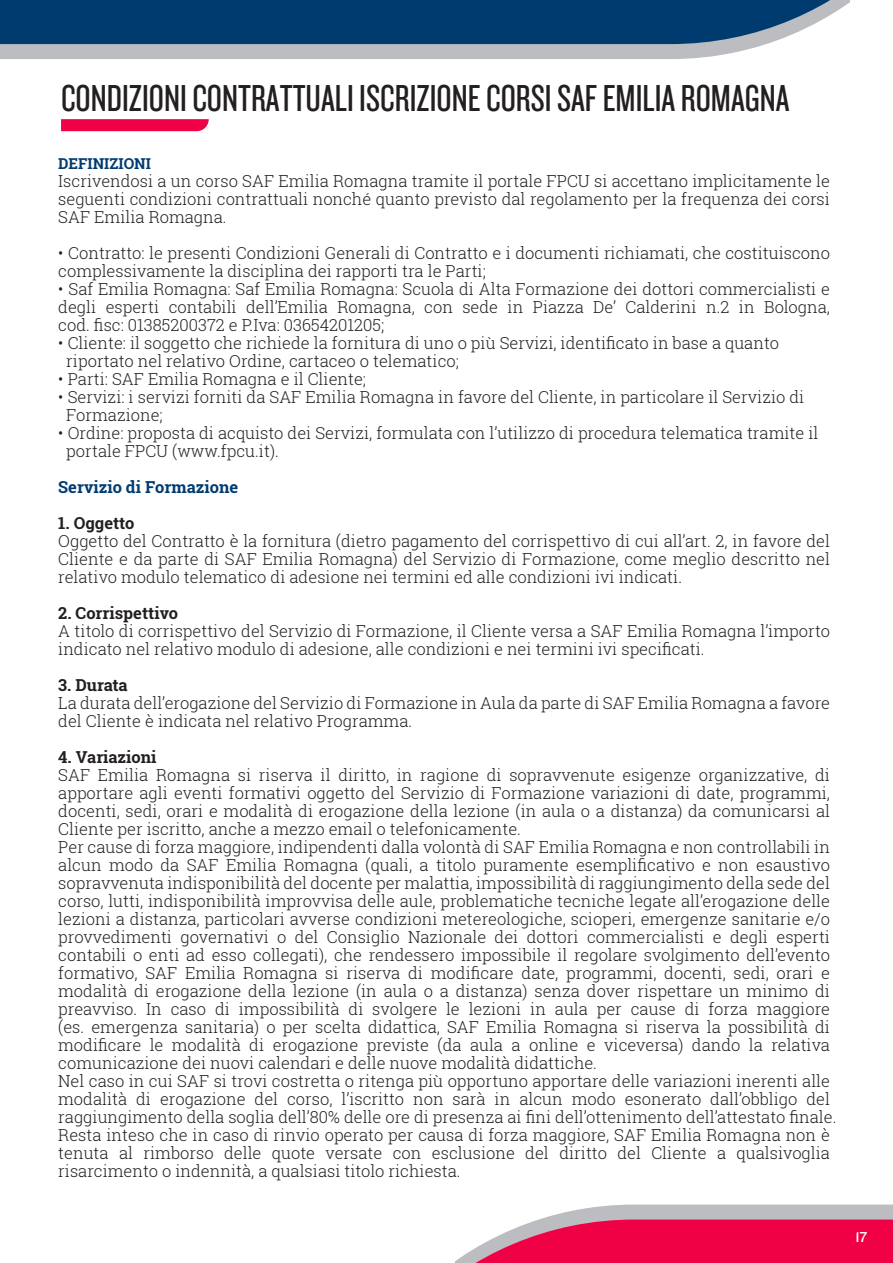
<style>
.page{position:relative;width:893px;height:1263px;background:#fff}
.page>*{position:absolute;margin:0;border:0;box-sizing:border-box;transform-origin:0 0}
.t1{font:39px "Knockout HTF28 Junior Featherwt";color:#231f20}
.t2{font:300 16.5px/18px "Roboto Slab";color:#231f20}
.t3{font:700 16.5px "Roboto Slab";color:#231f20}
.t4{font:700 16.5px "Roboto Slab";color:#003b70}
.t5{font:700 15px "Roboto Slab";color:#003b70}
.t6{font:15px "Knockout HTF31 Junior Middlewt";color:#fff}
</style>
<div class="page">
<svg style="left:455px;top:1204px;width:438px;height:59px;background:#e5527d"></svg>
<svg style="left:0;top:44px;width:766px;height:15px;background:#bdbec2"></svg>
<svg style="left:0;top:0;width:849px;height:44px;background:#114878"></svg>
<svg style="left:61px;top:119px;width:148px;height:12px;background:#f00849"></svg>
<h1 class="t1" style="left:61px;top:78px;width:730px">CONDIZIONI CONTRATTUALI ISCRIZIONE CORSI SAF EMILIA ROMAGNA</h1>
<p class="t5" style="left:58px;top:153px;width:94px">DEFINIZIONI</p>
<p class="t2" style="left:58px;top:172px;width:773px;text-align:justify">Iscrivendosi a un corso SAF Emilia Romagna tramite il portale FPCU si accettano implicitamente le seguenti condizioni contrattuali nonché quanto previsto dal regolamento per la frequenza dei corsi SAF Emilia Romagna.</p>
<p class="t2" style="left:58px;top:244px;width:773px">• Contratto: le presenti Condizioni Generali di Contratto e i documenti richiamati, che costituiscono complessivamente la disciplina dei rapporti tra le Parti;</p>
<p class="t2" style="left:58px;top:280px;width:773px;text-align:justify">• Saf Emilia Romagna: Saf Emilia Romagna: Scuola di Alta Formazione dei dottori commercialisti e degli esperti contabili dell’Emilia Romagna, con sede in Piazza De’ Calderini n.2 in Bologna, cod. fisc: 01385200372 e P.Iva: 03654201205;</p>
<p class="t2" style="left:66px;top:334px;width:714px;text-indent:-8px">• Cliente: il soggetto che richiede la fornitura di uno o più Servizi, identificato in base a quanto riportato nel relativo Ordine, cartaceo o telematico;</p>
<p class="t2" style="left:58px;top:370px;width:309px">• Parti: SAF Emilia Romagna e il Cliente;</p>
<p class="t2" style="left:66px;top:388px;width:740px;text-indent:-8px">• Servizi: i servizi forniti da SAF Emilia Romagna in favore del Cliente, in particolare il Servizio di<br>Formazione;</p>
<p class="t2" style="left:66px;top:424px;width:754px;text-indent:-8px">• Ordine: proposta di acquisto dei Servizi, formulata con l’utilizzo di procedura telematica tramite il portale FPCU (www.fpcu.it).</p>
<p class="t4" style="left:58px;top:476px;width:182px">Servizio di Formazione</p>
<p class="t3" style="left:58px;top:512px;width:78px">1. Oggetto</p>
<p class="t2" style="left:58px;top:532px;width:773px;text-align:justify">Oggetto del Contratto è la fornitura (dietro pagamento del corrispettivo di cui all’art. 2, in favore del Cliente e da parte di SAF Emilia Romagna) del Servizio di Formazione, come meglio descritto nel relativo modulo telematico di adesione nei termini ed alle condizioni ivi indicati.</p>
<p class="t3" style="left:58px;top:602px;width:121px">2. Corrispettivo</p>
<p class="t2" style="left:58px;top:622px;width:773px">A titolo di corrispettivo del Servizio di Formazione, il Cliente versa a SAF Emilia Romagna l’importo indicato nel relativo modulo di adesione, alle condizioni e nei termini ivi specificati.</p>
<p class="t3" style="left:58px;top:674px;width:71px">3. Durata</p>
<p class="t2" style="left:58px;top:694px;width:773px">La durata dell’erogazione del Servizio di Formazione in Aula da parte di SAF Emilia Romagna a favore del Cliente è indicata nel relativo Programma.</p>
<p class="t3" style="left:58px;top:746px;width:100px">4. Variazioni</p>
<p class="t2" style="left:58px;top:766px;width:780px">SAF Emilia Romagna si riserva il diritto, in ragione di sopravvenute esigenze organizzative, di apportare agli eventi formativi oggetto del Servizio di Formazione variazioni di date, programmi, docenti, sedi, orari e modalità di erogazione della lezione (in aula o a distanza) da comunicarsi al Cliente per iscritto, anche a mezzo email o telefonicamente.<br>Per cause di forza maggiore, indipendenti dalla volontà di SAF Emilia Romagna e non controllabili in alcun modo da SAF Emilia Romagna (quali, a titolo puramente esemplificativo e non esaustivo sopravvenuta indisponibilità del docente per malattia, impossibilità di raggiungimento della sede del corso, lutti, indisponibilità improvvisa delle aule, problematiche tecniche legate all’erogazione delle lezioni a distanza, particolari avverse condizioni metereologiche, scioperi, emergenze sanitarie e/o provvedimenti governativi o del Consiglio Nazionale dei dottori commercialisti e degli esperti contabili o enti ad esso collegati), che rendessero impossibile il regolare svolgimento dell’evento formativo, SAF Emilia Romagna si riserva di modificare date, programmi, docenti, sedi, orari e modalità di erogazione della lezione (in aula o a distanza) senza dover rispettare un minimo di preavviso. In caso di impossibilità di svolgere le lezioni in aula per cause di forza maggiore (es. emergenza sanitaria) o per scelta didattica, SAF Emilia Romagna si riserva la possibilità di modificare le modalità di erogazione previste (da aula a online e viceversa) dando la relativa comunicazione dei nuovi calendari e delle nuove modalità didattiche.<br>Nel caso in cui SAF si trovi costretta o ritenga più opportuno apportare delle variazioni inerenti alle modalità di erogazione del corso, l’iscritto non sarà in alcun modo esonerato dall’obbligo del raggiungimento della soglia dell’80% delle ore di presenza ai fini dell’ottenimento dell’attestato finale.<br>Resta inteso che in caso di rinvio operato per causa di forza maggiore, SAF Emilia Romagna non è tenuta al rimborso delle quote versate con esclusione del diritto del Cliente a qualsivoglia risarcimento o indennità, a qualsiasi titolo richiesta.</p>
<p class="t6" style="left:855px;top:1229px;width:13px">17</p>
</div>
